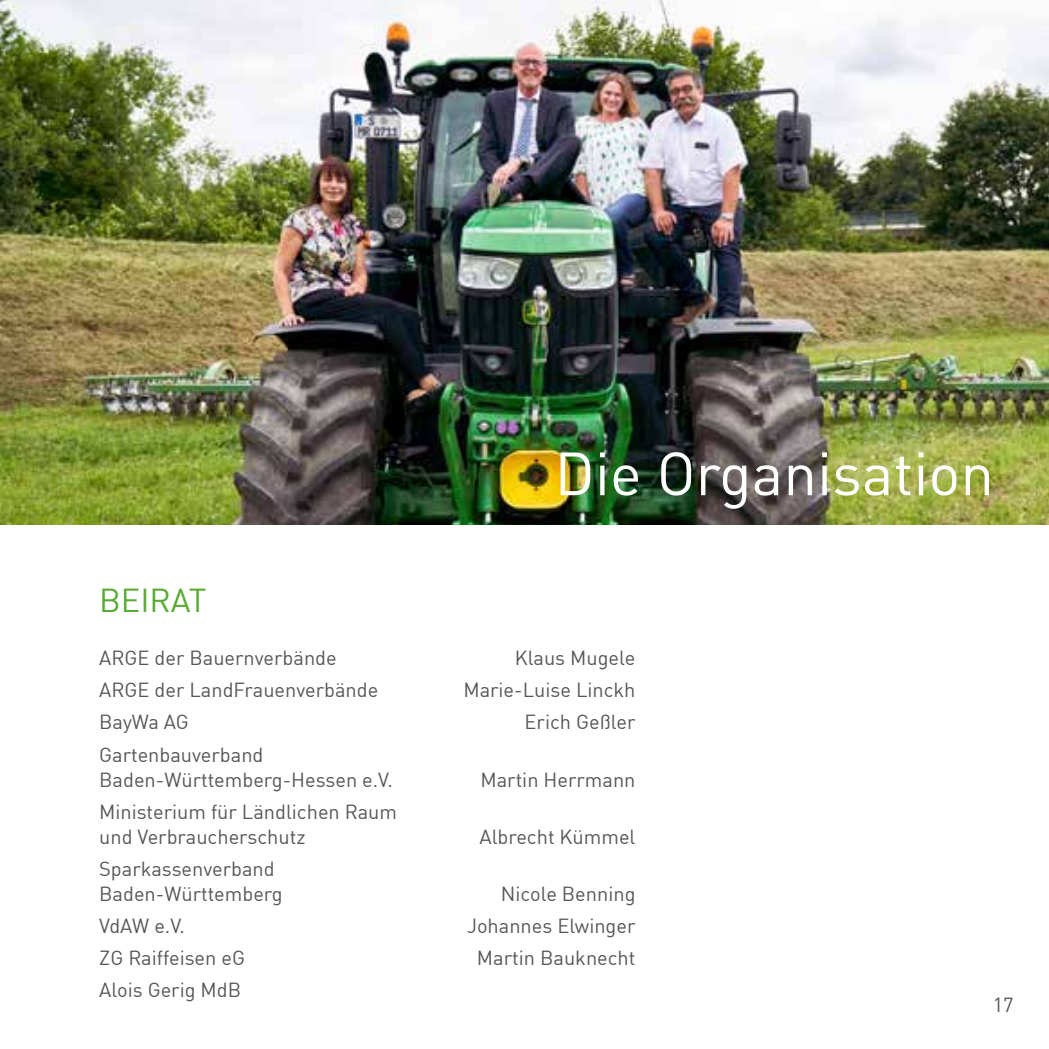
<style>
.page{position:relative;width:1049px;height:1049px;background:#fff}
.page>*{position:absolute;margin:0;border:0;box-sizing:border-box;transform-origin:0 0}
.t1{font:60px "DIN Offc";color:#fff}
.t2{font:32.5px "DIN Offc";color:#58ab31}
.t3{font:20px/25px "DIN Offc";color:#575756}
</style>
<div class="page">
<img style="left:0;top:0;width:1049px;height:524px">
<h1 class="t1" style="left:554px;top:436px;width:441px">Die Organisation</h1>
<h2 class="t2" style="left:99px;top:580px;width:109px">BEIRAT</h2>
<p class="t3" style="left:99px;top:645px;width:239px">ARGE der Bauernverbände</p>
<p class="t3" style="left:515px;top:645px;width:122px">Klaus Mugele</p>
<p class="t3" style="left:99px;top:677px;width:281px">ARGE der LandFrauenverbände</p>
<p class="t3" style="left:463px;top:677px;width:174px">Marie-Luise Linckh</p>
<p class="t3" style="left:99px;top:709px;width:91px">BayWa AG</p>
<p class="t3" style="left:525px;top:709px;width:112px">Erich Geßler</p>
<p class="t3" style="left:99px;top:741px;width:295px">Gartenbauverband<br>Baden-Württemberg-Hessen e.V.</p>
<p class="t3" style="left:480px;top:766px;width:157px">Martin Herrmann</p>
<p class="t3" style="left:99px;top:798px;width:299px">Ministerium für Ländlichen Raum und Verbraucherschutz</p>
<p class="t3" style="left:99px;top:855px;width:185px">Sparkassenverband<br>Baden-Württemberg</p>
<p class="t3" style="left:479px;top:823px;width:157px">Albrecht Kümmel</p>
<p class="t3" style="left:501px;top:880px;width:136px">Nicole Benning</p>
<p class="t3" style="left:99px;top:913px;width:87px">VdAW e.V.</p>
<p class="t3" style="left:467px;top:913px;width:170px">Johannes Elwinger</p>
<p class="t3" style="left:99px;top:945px;width:147px">ZG Raiffeisen eG</p>
<p class="t3" style="left:477px;top:945px;width:160px">Martin Bauknecht</p>
<p class="t3" style="left:99px;top:977px;width:143px">Alois Gerig MdB</p>
<p class="t3" style="left:993px;top:991px;width:22px">17</p>
</div>
